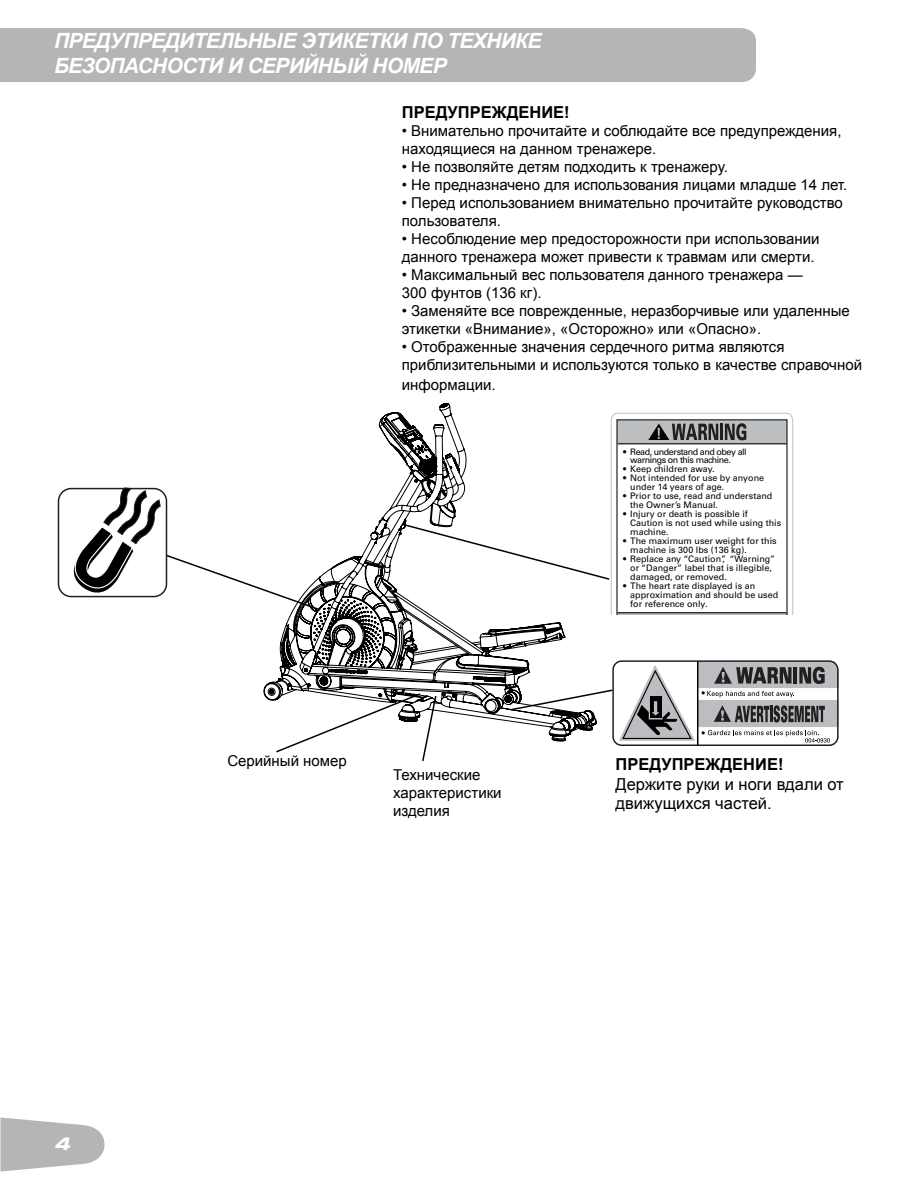
<style>
.page{position:relative;width:918px;height:1188px;background:#fff}
.page>*{position:absolute;margin:0;border:0;box-sizing:border-box;transform-origin:0 0}
.t1{font:italic 700 21px/25.2px "Arial";letter-spacing:-.03em;color:#fff}
.t2{font:italic 800 expanded 18px "Helvetica Neue";color:#fff}
.t3{font:16.5px/19.8px "Arial";color:#000}
.t4{font:700 16.5px "Arial";color:#000}
.t5{font:15px/18px "Arial";color:#000}
.t6{font:15px "Univers";color:#231e21}
.t7{font:9px/9px "Univers";color:#010101}
.t8{font:9px/8.4px "Univers";letter-spacing:-.05em;color:#010101}
.t9{font:9px/9px "Univers";color:#030303}
.t10{font:8.7px "Univers";color:#000}
.s1{color:#010101}
</style>
<div class="page">
<div style="left:0;top:28px;width:756px;height:54px;background:#b4b5b5"></div>
<svg style="left:0;top:1118px;width:105px;height:54px"></svg>
<svg style="left:264px;top:403px;width:302px;height:319px"></svg>
<div style="left:58px;top:488px;width:109px;height:109px;border:2px solid #231f20;border-radius:13px"></div>
<svg style="left:70px;top:488px;width:252px;height:124px"></svg>
<svg style="left:275px;top:692px;width:162px;height:69px"></svg>
<svg style="left:509px;top:653px;width:330px;height:93px"></svg>
<svg style="left:400px;top:413px;width:393px;height:202px"></svg>
<h1 class="t1" style="left:54px;top:28px;width:489px">ПРЕДУПРЕДИТЕЛЬНЫЕ ЭТИКЕТКИ ПО ТЕХНИКЕ<br>БЕЗОПАСНОСТИ И СЕРИЙНЫЙ НОМЕР</h1>
<p class="t4" style="left:402px;top:101px;width:169px">ПРЕДУПРЕЖДЕНИЕ!</p>
<p class="t5" style="left:402px;top:122px;width:441px">• Внимательно прочитайте и соблюдайте все предупреждения, находящиеся на данном тренажере.</p>
<p class="t5" style="left:402px;top:158px;width:328px">• Не позволяйте детям подходить к тренажеру.</p>
<p class="t5" style="left:402px;top:176px;width:447px">• Не предназначено для использования лицами младше 14 лет.</p>
<p class="t5" style="left:402px;top:194px;width:443px">• Перед использованием внимательно прочитайте руководство пользователя.</p>
<p class="t5" style="left:402px;top:230px;width:419px">• Несоблюдение мер предосторожности при использовании данного тренажера может привести к травмам или смерти.</p>
<p class="t5" style="left:402px;top:266px;width:402px">• Максимальный вес пользователя данного тренажера —<br>300 фунтов (136 кг).</p>
<p class="t5" style="left:402px;top:302px;width:450px">• Заменяйте все поврежденные, неразборчивые или удаленные этикетки «Внимание», «Осторожно» или «Опасно».</p>
<p class="t5" style="left:402px;top:338px;width:462px">• Отображенные значения сердечного ритма являются приблизительными и используются только в качестве справочной</p>
<p class="t5" style="left:402px;top:376px;width:95px">информации.</p>
<p class="t8" style="left:630px;top:447px;width:118px;line-height:9px;text-indent:-7px">• Read, understand and obey all warnings on this machine.</p>
<p class="t7" style="left:623px;top:465px;width:93px">• Keep children away.</p>
<p class="t9" style="left:630px;top:474px;width:135px;text-indent:-7px"><span class="s1">•</span> Not intended for use by anyone under 14 years of age.</p>
<p class="t7" style="left:630px;top:492px;width:143px;text-indent:-7px">• Prior to use, read and understand the Owner’s Manual.</p>
<p class="t7" style="left:630px;top:510px;width:152px;text-indent:-7px">• Injury or death is possible if<br>Caution is not used while using this machine.</p>
<p class="t7" style="left:630px;top:537px;width:148px;text-indent:-7px">• The maximum user weight for this machine is 300 lbs (136 kg).</p>
<p class="t7" style="left:630px;top:554px;width:146px;text-indent:-7px">• Replace any “Caution”, “Warning” or “Danger” label that is illegible, damaged, or removed.</p>
<p class="t7" style="left:630px;top:581px;width:149px;text-indent:-7px">• The heart rate displayed is an approximation and should be used for reference only.</p>
<p class="t2" style="left:54px;top:1132px;width:17px">4</p>
<p class="t5" style="left:227px;top:752px;width:121px">Серийный номер</p>
<p class="t5" style="left:393px;top:766px;width:110px">Технические характеристики изделия</p>
<p class="t10" style="left:702px;top:688px;width:5px">•</p>
<p class="t10" style="left:702px;top:727px;width:5px">•</p>
<p class="t4" style="left:616px;top:753px;width:169px">ПРЕДУПРЕЖДЕНИЕ!</p>
<p class="t3" style="left:616px;top:774px;width:230px">Держите руки и ноги вдали от движущихся частей.</p>
<p class="t8" style="left:628px;top:758px;width:128px;text-indent:-7px">• Cette machine supporte un poids maximal de 300lbs. (136kg).</p>
<p class="t8" style="left:628px;top:774px;width:149px;text-indent:-7px">• Remplacez toute étiquette d’avertissement endommagée, illisible</p>
<p class="t7" style="left:621px;top:799px;width:161px">• La fréquence cardiaque qui s’affiche</p>
<p class="t6" style="left:710px;top:801px;width:59px">54.8mm</p>
</div>
